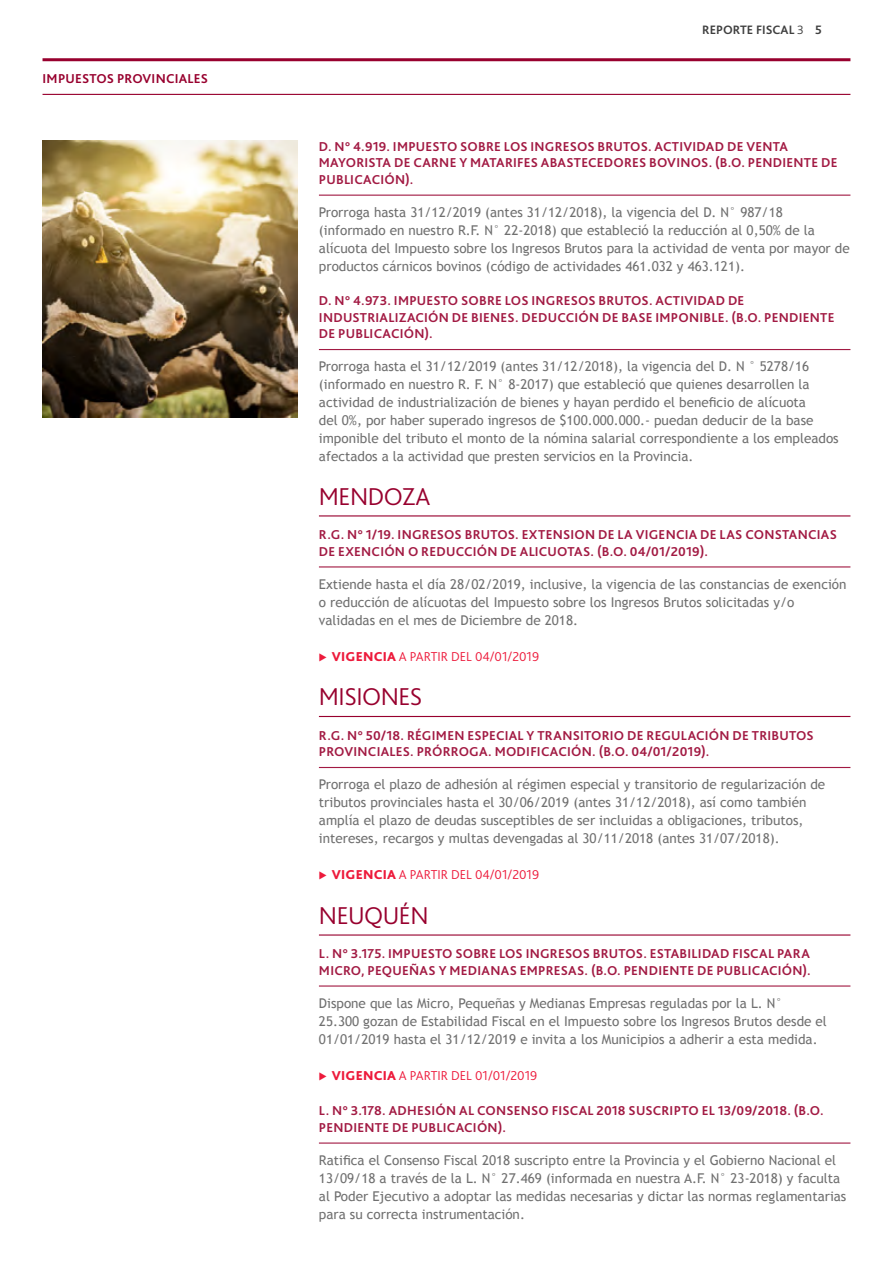
<style>
.page{position:relative;width:893px;height:1263px;background:#fff}
.page>*{position:absolute;margin:0;border:0;box-sizing:border-box;transform-origin:0 0}
.Subtitulo{font:300 25.5px "Bliss Pro";letter-spacing:-.02em;color:#98002e}
.Texto_Comun{font:13.5px/18px "Trebuchet MS";color:#707070}
.Bajada_Subtitulo{font:700 13.5px/16.5px "Bliss Pro";letter-spacing:.02em;color:#a21a43}
.t1{font:300 13.5px "Bliss Pro";color:#ed1a3b}
.Bajada_Subtitulo-2{font:700 13.5px "Bliss Pro";letter-spacing:.015em;color:#98002e}
.t2{font:700 12.75px "Bliss Pro";color:#404040}
.s1{font-weight:300}
.s2{font-weight:800}
</style>
<div class="page">
<img style="left:43px;top:141px;width:254px;height:276px">
<hr style="left:319px;top:195px;width:531px;height:1px;background:#a21a43">
<hr style="left:319px;top:349px;width:531px;height:1px;background:#a21a43">
<hr style="left:319px;top:515px;width:531px;height:1px;background:#98002e">
<hr style="left:319px;top:566px;width:531px;height:1px;background:#a21a43">
<hr style="left:319px;top:716px;width:531px;height:1px;background:#98002e">
<hr style="left:319px;top:767px;width:531px;height:1px;background:#a21a43">
<hr style="left:319px;top:934px;width:531px;height:1px;background:#98002e">
<hr style="left:319px;top:985px;width:531px;height:1px;background:#a21a43">
<hr style="left:319px;top:1142px;width:531px;height:1px;background:#a21a43">
<hr style="left:43px;top:58px;width:807px;height:3px;background:#98002e">
<hr style="left:43px;top:94px;width:807px;height:1px;background:#98002e">
<p class="Bajada_Subtitulo-2" style="left:43px;top:70px;width:167px">IMPUESTOS PROVINCIALES</p>
<p class="t2" style="left:702px;top:22px;width:121px">REPORTE FISCAL <span class="s1">3</span> 5</p>
<p class="Bajada_Subtitulo" style="left:319px;top:138px;width:520px">D. N° 4.919. IMPUESTO SOBRE LOS INGRESOS BRUTOS. ACTIVIDAD DE VENTA<br>MAYORISTA DE CARNE Y MATARIFES ABASTECEDORES BOVINOS. (B.O. PENDIENTE DE<br>PUBLICACIÓN).</p>
<p class="Texto_Comun" style="left:319px;top:203px;width:532px">Prorroga hasta 31/12/2019 (antes 31/12/2018), la vigencia del D. N° 987/18 (informado en nuestro R.F. N° 22-2018) que estableció la reducción al 0,50% de la alícuota del Impuesto sobre los Ingresos Brutos para la actividad de venta por mayor de productos cárnicos bovinos (código de actividades 461.032 y 463.121).</p>
<p class="Bajada_Subtitulo" style="left:319px;top:292px;width:517px">D. N° 4.973. IMPUESTO SOBRE LOS INGRESOS BRUTOS. ACTIVIDAD DE<br>INDUSTRIALIZACIÓN DE BIENES. DEDUCCIÓN DE BASE IMPONIBLE. (B.O. PENDIENTE<br>DE PUBLICACIÓN).</p>
<p class="Texto_Comun" style="left:319px;top:358px;width:521px">Prorroga hasta el 31/12/2019 (antes 31/12/2018), la vigencia del D. N ° 5278/16 (informado en nuestro R. F. N° 8-2017) que estableció que quienes desarrollen la actividad de industrialización de bienes y hayan perdido el beneficio de alícuota<br>del 0%, por haber superado ingresos de $100.000.000.- puedan deducir de la base imponible del tributo el monto de la nómina salarial correspondiente a los empleados afectados a la actividad que presten servicios en la Provincia.</p>
<p class="Subtitulo" style="left:319px;top:480px;width:113px">MENDOZA</p>
<p class="Bajada_Subtitulo" style="left:319px;top:526px;width:519px">R.G. N° 1/19. INGRESOS BRUTOS. EXTENSION DE LA VIGENCIA DE LAS CONSTANCIAS<br>DE EXENCIÓN O REDUCCIÓN DE ALICUOTAS. (B.O. 04/01/2019).</p>
<p class="Texto_Comun" style="left:319px;top:575px;width:529px">Extiende hasta el día 28/02/2019, inclusive, la vigencia de las constancias de exención o reducción de alícuotas del Impuesto sobre los Ingresos Brutos solicitadas y/o validadas en el mes de Diciembre de 2018.</p>
<p class="t1" style="left:332px;top:648px;width:209px"><span class="s2">VIGENCIA</span> A PARTIR DEL 04/01/2019</p>
<p class="Subtitulo" style="left:319px;top:681px;width:105px">MISIONES</p>
<p class="Bajada_Subtitulo" style="left:319px;top:727px;width:496px">R.G. N° 50/18. RÉGIMEN ESPECIAL Y TRANSITORIO DE REGULACIÓN DE TRIBUTOS<br>PROVINCIALES. PRÓRROGA. MODIFICACIÓN. (B.O. 04/01/2019).</p>
<p class="Texto_Comun" style="left:319px;top:775px;width:508px">Prorroga el plazo de adhesión al régimen especial y transitorio de regularización de tributos provinciales hasta el 30/06/2019 (antes 31/12/2018), así como también amplía el plazo de deudas susceptibles de ser incluidas a obligaciones, tributos, intereses, recargos y multas devengadas al 30/11/2018 (antes 31/07/2018).</p>
<p class="t1" style="left:332px;top:866px;width:209px"><span class="s2">VIGENCIA</span> A PARTIR DEL 04/01/2019</p>
<p class="Subtitulo" style="left:319px;top:899px;width:111px">NEUQUÉN</p>
<p class="Bajada_Subtitulo" style="left:319px;top:945px;width:493px">L. N° 3.175. IMPUESTO SOBRE LOS INGRESOS BRUTOS. ESTABILIDAD FISCAL PARA<br>MICRO, PEQUEÑAS Y MEDIANAS EMPRESAS. (B.O. PENDIENTE DE PUBLICACIÓN).</p>
<p class="Texto_Comun" style="left:319px;top:994px;width:510px">Dispone que las Micro, Pequeñas y Medianas Empresas reguladas por la L. N°<br>25.300 gozan de Estabilidad Fiscal en el Impuesto sobre los Ingresos Brutos desde el<br>01/01/2019 hasta el 31/12/2019 e invita a los Municipios a adherir a esta medida.</p>
<p class="t1" style="left:332px;top:1067px;width:207px"><span class="s2">VIGENCIA</span> A PARTIR DEL 01/01/2019</p>
<p class="Bajada_Subtitulo" style="left:319px;top:1102px;width:506px">L. N° 3.178. ADHESIÓN AL CONSENSO FISCAL 2018 SUSCRIPTO EL 13/09/2018. (B.O.<br>PENDIENTE DE PUBLICACIÓN).</p>
<p class="Texto_Comun" style="left:319px;top:1151px;width:529px">Ratifica el Consenso Fiscal 2018 suscripto entre la Provincia y el Gobierno Nacional el 13/09/18 a través de la L. N° 27.469 (informada en nuestra A.F. N° 23-2018) y faculta al Poder Ejecutivo a adoptar las medidas necesarias y dictar las normas reglamentarias para su correcta instrumentación.</p>
</div>
